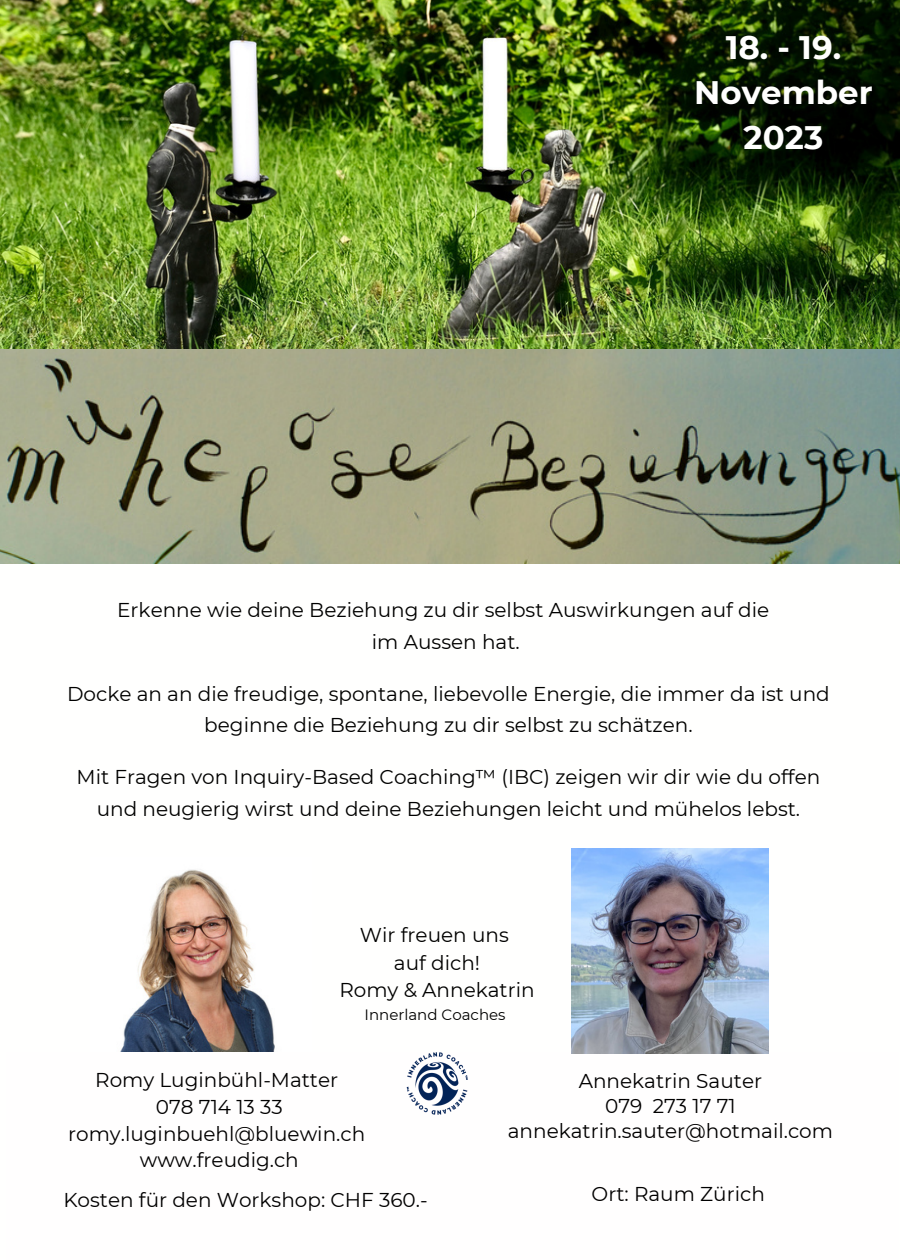
<style>
.page{position:relative;width:900px;height:1260px;background:#fff}
.page>*{position:absolute;margin:0;border:0;box-sizing:border-box;transform-origin:0 0}
.t1{font:700 32.5px "Montserrat";color:#fffffe}
.t2{font:20px/31.8px "Montserrat";color:#000;text-align:center}
.t3{font:15px "Montserrat";color:#000}
</style>
<div class="page">
<img style="left:0;top:0;width:900px;height:563px">
<img style="left:120px;top:869px;width:155px;height:183px">
<img style="left:572px;top:849px;width:197px;height:204px">
<img style="left:406px;top:1052px;width:62px;height:62px">
<p class="t1" style="left:726px;top:27px;width:117px">18. - 19.</p>
<p class="t1" style="left:694px;top:72px;width:180px">November</p>
<p class="t1" style="left:744px;top:117px;width:81px">2023</p>
<p class="t2" style="left:117px;top:594px;width:653px">Erkenne wie deine Beziehung zu dir selbst Auswirkungen auf die</p>
<p class="t2" style="left:372px;top:626px;width:149px">im Aussen hat.</p>
<p class="t2" style="left:67px;top:678px;width:764px">Docke an an die freudige, spontane, liebevolle Energie, die immer da ist und beginne die Beziehung zu dir selbst zu schätzen.</p>
<p class="t2" style="left:77px;top:761px;width:745px">Mit Fragen von Inquiry-Based Coaching™ (IBC) zeigen wir dir wie du offen und neugierig wirst und deine Beziehungen leicht und mühelos lebst.</p>
<p class="t2" style="left:360px;top:919px;width:150px">Wir freuen uns</p>
<p class="t2" style="left:394px;top:947px;width:88px">auf dich!</p>
<p class="t2" style="left:339px;top:974px;width:197px">Romy &amp; Annekatrin</p>
<p class="t3" style="left:365px;top:1005px;width:143px">Innerland Coaches</p>
<p class="t2" style="left:95px;top:1064px;width:245px">Romy Luginbühl-Matter</p>
<p class="t2" style="left:156px;top:1091px;width:128px">078 714 13 33</p>
<p class="t2" style="left:68px;top:1117px;width:299px">romy.luginbuehl@bluewin.ch</p>
<p class="t2" style="left:140px;top:1144px;width:161px">www.freudig.ch</p>
<p class="t2" style="left:63px;top:1184px;width:366px">Kosten für den Workshop: CHF 360.-</p>
<p class="t2" style="left:579px;top:1065px;width:185px">Annekatrin Sauter</p>
<p class="t2" style="left:605px;top:1090px;width:132px">079 273 17 71</p>
<p class="t2" style="left:508px;top:1115px;width:327px">annekatrin.sauter@hotmail.com</p>
<p class="t2" style="left:592px;top:1178px;width:175px">Ort: Raum Zürich</p>
</div>
